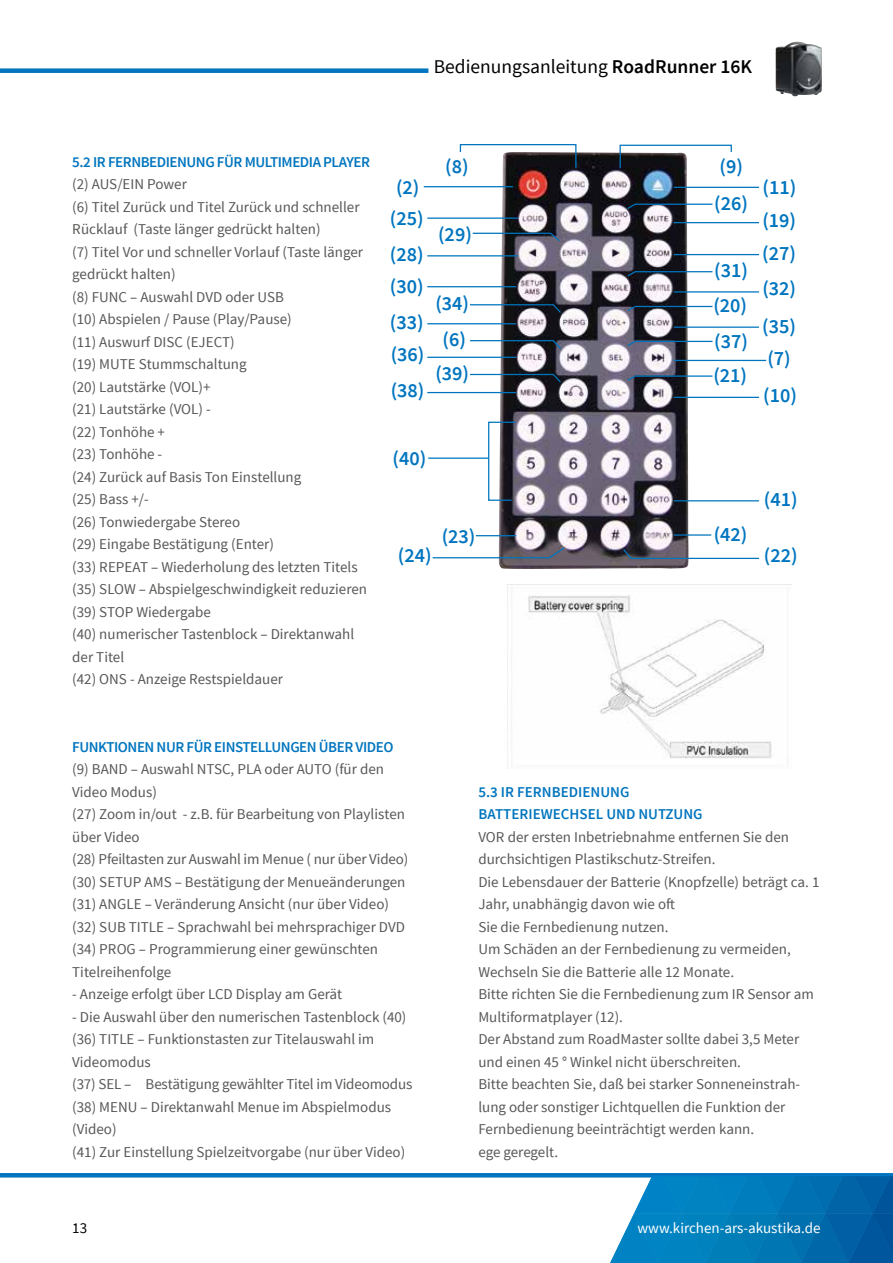
<style>
.page{position:relative;width:893px;height:1263px;background:#fff}
.page>*{position:absolute;margin:0;border:0;box-sizing:border-box;transform-origin:0 0}
.t1{font:600 20.1px/35.1px "Source Sans Pro";color:#0075bf}
.t2{font:19.5px "Source Sans Pro";color:#000}
.t3{font:15px/22.5px "Source Sans Pro";color:#575756}
.t4{font:600 15px "Source Sans Pro";letter-spacing:-.03em;color:#0075bf}
.t5{font:600 15px/22.5px "Source Sans Pro";color:#0075bf}
.t6{font:15px "Source Sans Pro";color:#fff}
.t7{font:15px "Source Sans Pro";color:#000}
.s1{font-weight:600}
</style>
<div class="page">
<hr style="left:0;top:1173px;width:893px;height:4px;background:#0075bf">
<svg style="left:591px;top:1176px;width:302px;height:87px;background:#2186be"></svg>
<div style="left:0;top:68px;width:428px;height:5px;background:#0075bf"></div>
<img style="left:776px;top:42px;width:46px;height:54px">
<img style="left:499px;top:152px;width:191px;height:417px">
<svg style="left:619px;top:144px;width:113px;height:25px"></svg>
<svg style="left:459px;top:144px;width:118px;height:25px"></svg>
<hr style="left:424px;top:186px;width:89px;height:1px;background:#0075bf">
<hr style="left:674px;top:187px;width:85px;height:1px;background:#0075bf">
<hr style="left:674px;top:222px;width:85px;height:1px;background:#0075bf">
<hr style="left:674px;top:254px;width:85px;height:1px;background:#0075bf">
<hr style="left:674px;top:291px;width:85px;height:2px;background:#0075bf">
<hr style="left:674px;top:326px;width:85px;height:2px;background:#0075bf">
<hr style="left:674px;top:397px;width:85px;height:1px;background:#0075bf">
<hr style="left:674px;top:500px;width:85px;height:1px;background:#0075bf">
<hr style="left:674px;top:534px;width:37px;height:2px;background:#0075bf">
<hr style="left:674px;top:360px;width:92px;height:1px;background:#0075bf">
<hr style="left:427px;top:217px;width:91px;height:2px;background:#0075bf">
<svg style="left:472px;top:232px;width:89px;height:11px"></svg>
<hr style="left:427px;top:255px;width:91px;height:1px;background:#0075bf">
<hr style="left:427px;top:286px;width:89px;height:1px;background:#0075bf">
<hr style="left:427px;top:323px;width:89px;height:1px;background:#0075bf">
<hr style="left:427px;top:357px;width:89px;height:1px;background:#0075bf">
<hr style="left:427px;top:392px;width:89px;height:1px;background:#0075bf">
<hr style="left:476px;top:535px;width:40px;height:1px;background:#0075bf">
<svg style="left:470px;top:303px;width:92px;height:11px"></svg>
<svg style="left:470px;top:339px;width:92px;height:11px"></svg>
<svg style="left:470px;top:373px;width:92px;height:11px"></svg>
<svg style="left:488px;top:421px;width:29px;height:80px"></svg>
<hr style="left:428px;top:457px;width:60px;height:2px;background:#0075bf">
<svg style="left:432px;top:546px;width:133px;height:13px"></svg>
<svg style="left:626px;top:203px;width:87px;height:7px"></svg>
<svg style="left:626px;top:270px;width:87px;height:8px"></svg>
<svg style="left:626px;top:305px;width:87px;height:7px"></svg>
<svg style="left:626px;top:340px;width:87px;height:7px"></svg>
<svg style="left:626px;top:375px;width:87px;height:7px"></svg>
<svg style="left:622px;top:548px;width:137px;height:12px"></svg>
<img style="left:507px;top:585px;width:265px;height:183px">
<h2 class="t2" style="left:434px;top:55px;width:320px">Bedienungsanleitung <span class="s1">RoadRunner 16K</span></h2>
<p class="t4" style="left:72px;top:152px;width:299px">5.2 IR FERNBEDIENUNG FÜR MULTIMEDIA PLAYER</p>
<p class="t3" style="left:72px;top:173px;width:296px">(2) AUS/EIN Power<br>(6) Titel Zurück und Titel Zurück und schneller<br>Rücklauf (Taste länger gedrückt halten)<br>(7) Titel Vor und schneller Vorlauf (Taste länger gedrückt halten)<br>(8) FUNC – Auswahl DVD oder USB<br>(10) Abspielen / Pause (Play/Pause)<br>(11) Auswurf DISC (EJECT)<br>(19) MUTE Stummschaltung<br>(20) Lautstärke (VOL)+<br>(21) Lautstärke (VOL) -<br>(22) Tonhöhe +<br>(23) Tonhöhe -<br>(24) Zurück auf Basis Ton Einstellung<br>(25) Bass +/-<br>(26) Tonwiedergabe Stereo<br>(29) Eingabe Bestätigung (Enter)<br>(33) REPEAT – Wiederholung des letzten Titels (35) SLOW – Abspielgeschwindigkeit reduzieren (39) STOP Wiedergabe<br>(40) numerischer Tastenblock – Direktanwahl der Titel<br>(42) ONS - Anzeige Restspieldauer</p>
<h1 class="t1" style="left:390px;top:172px;width:35px;line-height:31.5px;text-align:center">(2) (25)</h1>
<h1 class="t1" style="left:390px;top:239px;width:35px;line-height:31.8px">(28) (30)</h1>
<h1 class="t1" style="left:390px;top:307px;width:36px;line-height:31.8px">(33) (36)</h1>
<h1 class="t1" style="left:391px;top:373px;width:35px">(38)</h1>
<h1 class="t1" style="left:445px;top:149px;width:25px">(8)</h1>
<h1 class="t1" style="left:438px;top:218px;width:35px">(29)</h1>
<h1 class="t1" style="left:435px;top:286px;width:35px">(34)</h1>
<h1 class="t1" style="left:443px;top:322px;width:25px">(6)</h1>
<h1 class="t1" style="left:435px;top:356px;width:35px">(39)</h1>
<h1 class="t1" style="left:392px;top:441px;width:35px">(40)</h1>
<h1 class="t1" style="left:398px;top:538px;width:35px">(24)</h1>
<h1 class="t1" style="left:442px;top:519px;width:35px">(23)</h1>
<h1 class="t1" style="left:720px;top:149px;width:25px">(9)</h1>
<h1 class="t1" style="left:714px;top:187px;width:35px">(26)</h1>
<h1 class="t1" style="left:713px;top:253px;width:36px;text-align:justify">(31) (20) (37) (21)</h1>
<h1 class="t1" style="left:762px;top:170px;width:35px">(11)</h1>
<h1 class="t1" style="left:762px;top:204px;width:35px;line-height:33px">(19) (27)</h1>
<h1 class="t1" style="left:762px;top:270px;width:35px;line-height:38.1px">(32) (35)</h1>
<h1 class="t1" style="left:763px;top:340px;width:35px;line-height:37.8px">(7) (10)</h1>
<h1 class="t1" style="left:714px;top:517px;width:35px">(42)</h1>
<h1 class="t1" style="left:764px;top:482px;width:35px">(41)</h1>
<h1 class="t1" style="left:764px;top:538px;width:35px">(22)</h1>
<p class="t4" style="left:72px;top:737px;width:323px">FUNKTIONEN NUR FÜR EINSTELLUNGEN ÜBER VIDEO</p>
<p class="t3" style="left:72px;top:758px;width:338px">(9) BAND – Auswahl NTSC, PLA oder AUTO (für den Video Modus)<br>(27) Zoom in/out - z.B. für Bearbeitung von Playlisten über Video<br>(28) Pfeiltasten zur Auswahl im Menue ( nur über Video) (30) SETUP AMS – Bestätigung der Menueänderungen (31) ANGLE – Veränderung Ansicht (nur über Video) (32) SUB TITLE – Sprachwahl bei mehrsprachiger DVD (34) PROG – Programmierung einer gewünschten Titelreihenfolge</p>
<p class="t3" style="left:72px;top:983px;width:272px">- Anzeige erfolgt über LCD Display am Gerät</p>
<p class="t3" style="left:72px;top:1006px;width:342px">- Die Auswahl über den numerischen Tastenblock (40) (36) TITLE – Funktionstasten zur Titelauswahl im Videomodus<br>(37) SEL – Bestätigung gewählter Titel im Videomodus (38) MENU – Direktanwahl Menue im Abspielmodus (Video)<br>(41) Zur Einstellung Spielzeitvorgabe (nur über Video)</p>
<p class="t5" style="left:478px;top:781px;width:226px">5.3 IR FERNBEDIENUNG<br>BATTERIEWECHSEL UND NUTZUNG</p>
<p class="t3" style="left:478px;top:826px;width:343px">VOR der ersten Inbetriebnahme entfernen Sie den durchsichtigen Plastikschutz-Streifen.<br>Die Lebensdauer der Batterie (Knopfzelle) beträgt ca. 1<br>Jahr, unabhängig davon wie oft<br>Sie die Fernbedienung nutzen.<br>Um Schäden an der Fernbedienung zu vermeiden, Wechseln Sie die Batterie alle 12 Monate.<br>Bitte richten Sie die Fernbedienung zum IR Sensor am Multiformatplayer (12).<br>Der Abstand zum RoadMaster sollte dabei 3,5 Meter und einen 45 ° Winkel nicht überschreiten.<br>Bitte beachten Sie, daß bei starker Sonneneinstrah&shy;lung oder sonstiger Lichtquellen die Funktion der Fernbedienung beeinträchtigt werden kann.<br>ege geregelt.</p>
<p class="t7" style="left:72px;top:1218px;width:16px">13</p>
<p class="t6" style="left:637px;top:1218px;width:185px">www.kirchen-ars-akustika.de</p>
</div>
